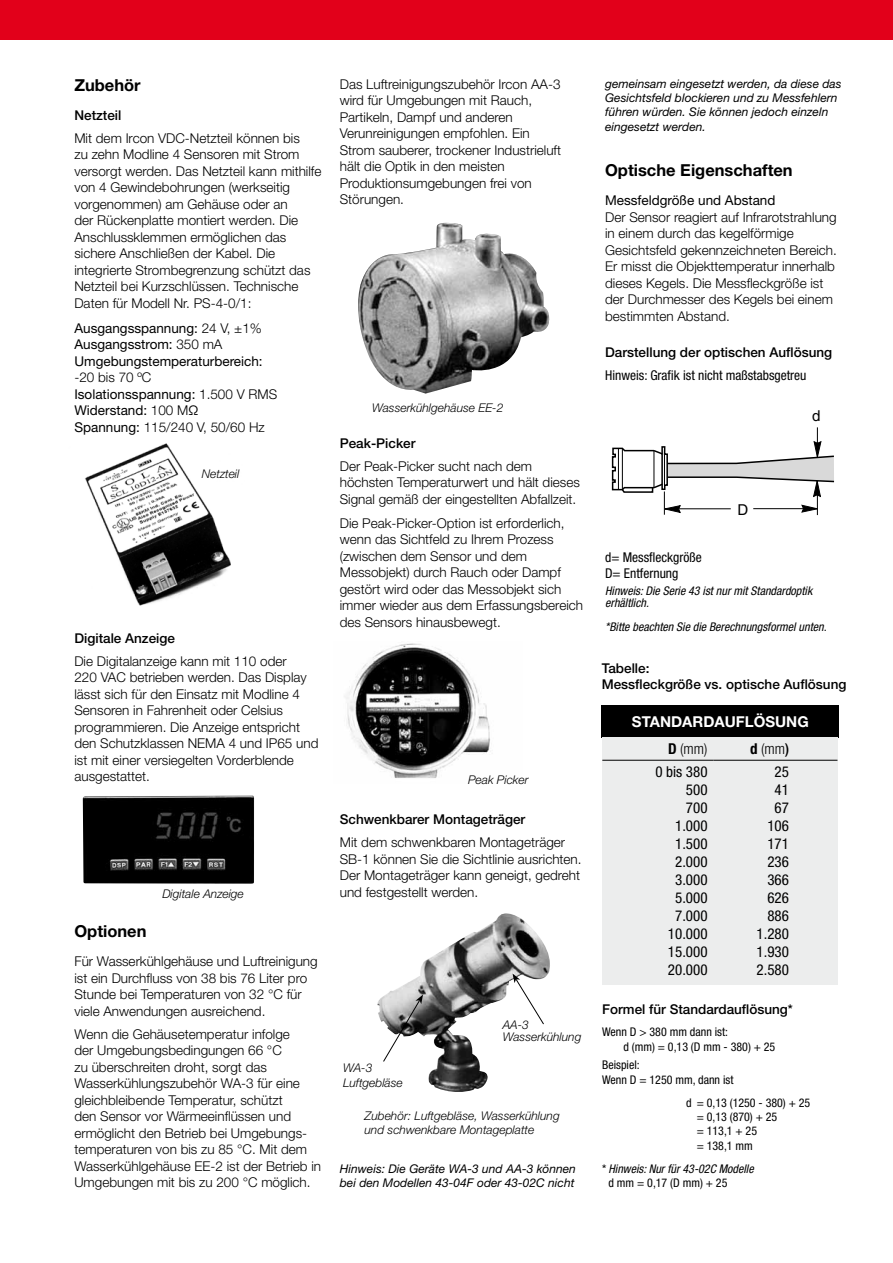
<style>
.page{position:relative;width:893px;height:1263px;background:#fff}
.page>*{position:absolute;margin:0;border:0;box-sizing:border-box;transform-origin:0 0}
.t1{font:700 16.5px "Helvetica Neue LT Pro";color:#000}
.t2{font:condensed 15px/18px "Helvetica Neue LT Pro";color:#000;text-align:right}
.t3{font:700 15px "Helvetica Neue LT Pro";color:#fff}
.t4{font:300 condensed 15px "Helvetica Neue LT Pro";color:#000}
.t5{font:15px "Helvetica";color:#000}
.t6{font:300 13.5px/16.5px "Helvetica Neue LT Pro";color:#000}
.t7{font:500 13.5px/16.2px "Helvetica Neue LT Pro";color:#000}
.t8{font:13.5px/16.5px "Helvetica Neue LT Pro";color:#000}
.t9{font:condensed 13.5px/16.2px "Helvetica Neue LT Pro";color:#000}
.t10{font:italic 12px/14.4px "Helvetica Neue LT Pro";color:#000}
.t11{font:italic 300 12px/14.4px "Helvetica Neue LT Pro";color:#000}
.t12{font:italic condensed 12px/12px "Helvetica Neue LT Pro";color:#000}
.t13{font:condensed 12px/14.4px "Helvetica Neue LT Pro";color:#000}
.s1{font-weight:300}
.s2{font-weight:400}
.s3{font-weight:700}
.s4{font-weight:500}
.s5{font-style:normal}
</style>
<div class="page">
<img style="left:344px;top:643px;width:147px;height:135px">
<img style="left:358px;top:223px;width:192px;height:171px">
<hr style="left:817px;top:427px;width:1px;height:30px;background:#000">
<svg style="left:611px;top:440px;width:224px;height:75px"></svg>
<div style="left:602px;top:705px;width:237px;height:32px;background:#000"></div>
<img style="left:85px;top:443px;width:146px;height:163px">
<img style="left:83px;top:795px;width:171px;height:89px">
<div style="left:0;top:0;width:893px;height:39px;background:#e2001a"></div>
<div style="left:602px;top:737px;width:235px;height:248px;background:#eceded"></div>
<hr style="left:602px;top:760px;width:111px;height:1px;background:#000">
<hr style="left:713px;top:760px;width:124px;height:1px;background:#000">
<img style="left:377px;top:913px;width:173px;height:179px">
<svg style="left:513px;top:973px;width:31px;height:52px"></svg>
<svg style="left:383px;top:994px;width:40px;height:68px"></svg>
<p class="t1" style="left:74px;top:74px;width:68px">Zubehör</p>
<p class="t7" style="left:74px;top:107px;width:49px">Netzteil</p>
<p class="t6" style="left:74px;top:130px;width:249px">Mit dem Ircon VDC-Netzteil können bis<br>zu zehn Modline 4 Sensoren mit Strom versorgt werden. Das Netzteil kann mithilfe von 4 Gewindebohrungen (werkseitig vorgenommen) am Gehäuse oder an<br>der Rückenplatte montiert werden. Die Anschlussklemmen ermöglichen das sichere Anschließen der Kabel. Die integrierte Strombegrenzung schützt das Netzteil bei Kurzschlüssen. Technische Daten für Modell Nr. PS-4-0/1:</p>
<p class="t8" style="left:74px;top:319px;width:190px">Ausgangsspannung: <span class="s1">24 V, ±1%<br></span>Ausgangsstrom: <span class="s1">350 mA<br></span>Umgebungstemperaturbereich:</p>
<p class="t6" style="left:74px;top:369px;width:204px">-20 bis 70 ºC<br><span class="s2">Isolationsspannung:</span> 1.500 V RMS<br><span class="s2">Widerstand:</span> 100 MΩ<br><span class="s2">Spannung:</span> 115/240 V, 50/60 Hz</p>
<p class="t11" style="left:202px;top:467px;width:39px">Netzteil</p>
<p class="t7" style="left:74px;top:630px;width:102px">Digitale Anzeige</p>
<p class="t6" style="left:74px;top:652px;width:246px">Die Digitalanzeige kann mit 110 oder<br>220 VAC betrieben werden. Das Display lässt sich für den Einsatz mit Modline 4<br>Sensoren in Fahrenheit oder Celsius programmieren. Die Anzeige entspricht den Schutzklassen NEMA 4 und IP65 und ist mit einer versiegelten Vorderblende ausgestattet.</p>
<p class="t11" style="left:162px;top:886px;width:83px">Digitale Anzeige</p>
<p class="t1" style="left:74px;top:921px;width:74px">Optionen</p>
<p class="t6" style="left:74px;top:953px;width:245px">Für Wasserkühlgehäuse und Luftreinigung ist ein Durchfluss von 38 bis 76 Liter pro Stunde bei Temperaturen von 32 °C für viele Anwendungen ausreichend.</p>
<p class="t6" style="left:74px;top:1025px;width:248px">Wenn die Gehäusetemperatur infolge<br>der Umgebungsbedingungen 66 °C<br>zu überschreiten droht, sorgt das Wasserkühlungszubehör WA-3 für eine gleichbleibende Temperatur, schützt<br>den Sensor vor Wärmeeinflüssen und ermöglicht den Betrieb bei Umgebungs&shy;temperaturen von bis zu 85 °C. Mit dem Wasserkühlgehäuse EE-2 ist der Betrieb in Umgebungen mit bis zu 200 °C möglich.</p>
<p class="t6" style="left:340px;top:75px;width:223px">Das Luftreinigungszubehör Ircon AA-3 wird für Umgebungen mit Rauch,<br>Partikeln, Dampf und anderen<br>Verunreinigungen empfohlen. Ein<br>Strom sauberer, trockener Industrieluft hält die Optik in den meisten<br>Produktionsumgebungen frei von<br>Störungen.</p>
<p class="t11" style="left:372px;top:400px;width:133px">Wasserkühlgehäuse EE-2</p>
<p class="t7" style="left:340px;top:435px;width:77px">Peak-Picker</p>
<p class="t6" style="left:340px;top:457px;width:242px">Der Peak-Picker sucht nach dem höchsten Temperaturwert und hält dieses<br>Signal gemäß der eingestellten Abfallzeit.</p>
<p class="t6" style="left:340px;top:514px;width:245px">Die Peak-Picker-Option ist erforderlich, wenn das Sichtfeld zu Ihrem Prozess (zwischen dem Sensor und dem Messobjekt) durch Rauch oder Dampf gestört wird oder das Messobjekt sich immer wieder aus dem Erfassungsbereich des Sensors hinausbewegt.</p>
<p class="t11" style="left:468px;top:772px;width:62px">Peak Picker</p>
<p class="t7" style="left:340px;top:811px;width:187px">Schwenkbarer Montageträger</p>
<p class="t6" style="left:340px;top:834px;width:243px">Mit dem schwenkbaren Montageträger SB-1 können Sie die Sichtlinie ausrichten.<br>Der Montageträger kann geneigt, gedreht und festgestellt werden.</p>
<p class="t11" style="left:503px;top:1018px;width:80px;line-height:12px">AA-3<br>Wasserkühlung</p>
<p class="t11" style="left:343px;top:1061px;width:61px">WA-3<br>Luftgebläse</p>
<p class="t11" style="left:364px;top:1108px;width:197px">Zubehör: Luftgebläse, Wasserkühlung und schwenkbare Montageplatte</p>
<p class="t10" style="left:340px;top:1161px;width:238px">Hinweis: Die Geräte WA-3 und AA-3 können bei den Modellen 43-04F oder 43-02C nicht</p>
<p class="t10" style="left:605px;top:76px;width:238px">gemeinsam eingesetzt werden, da diese das Gesichtsfeld blockieren und zu Messfehlern führen würden. Sie können jedoch einzeln eingesetzt werden.</p>
<p class="t1" style="left:605px;top:160px;width:189px">Optische Eigenschaften</p>
<p class="t8" style="left:605px;top:192px;width:172px">Messfeldgröße und Abstand</p>
<p class="t6" style="left:605px;top:208px;width:233px">Der Sensor reagiert auf Infrarotstrahlung in einem durch das kegelförmige Gesichtsfeld gekennzeichneten Bereich.<br>Er misst die Objekttemperatur innerhalb dieses Kegels. Die Messfleckgröße ist der Durchmesser des Kegels bei einem bestimmten Abstand.</p>
<p class="t7" style="left:605px;top:344px;width:229px">Darstellung der optischen Auflösung</p>
<p class="t9" style="left:605px;top:367px;width:203px">Hinweis: Grafik ist nicht maßstabsgetreu</p>
<p class="t5" style="left:737px;top:501px;width:12px">D</p>
<p class="t5" style="left:812px;top:407px;width:10px">d</p>
<p class="t9" style="left:605px;top:549px;width:98px">d= Messfleckgröße<br>D= Entfernung</p>
<p class="t12" style="left:605px;top:585px;width:209px">Hinweis: Die Serie 43 ist nur mit Standardoptik erhältlich.</p>
<p class="t12" style="left:605px;top:621px;width:223px">*Bitte beachten Sie die Berechnungsformel unten.</p>
<p class="t7" style="left:602px;top:660px;width:246px">Tabelle:<br>Messfleckgröße vs. optische Auflösung</p>
<p class="t3" style="left:632px;top:712px;width:178px">STANDARDAUFLÖSUNG</p>
<p class="t4" style="left:668px;top:740px;width:41px"><span class="s3">D</span> (mm)</p>
<p class="t4" style="left:750px;top:740px;width:40px"><span class="s3">d</span> (mm<span class="s4">)</span></p>
<p class="t2" style="left:655px;top:762px;width:54px">0 bis 380<br>500<br>700<br>1.000<br>1.500<br>2.000<br>3.000<br>5.000<br>7.000<br>10.000<br>15.000<br>20.000</p>
<p class="t2" style="left:756px;top:762px;width:34px">25<br>41<br>67<br>106<br>171<br>236<br>366<br>626<br>886<br>1.280<br>1.930<br>2.580</p>
<p class="t7" style="left:602px;top:1001px;width:192px">Formel für Standardauflösung*</p>
<p class="t13" style="left:623px;top:1024px;width:153px;text-indent:-21px">Wenn D &gt; 380 mm dann ist:<br>d (mm) = 0,13 (D mm - 380) + 25</p>
<p class="t13" style="left:602px;top:1058px;width:133px">Beispiel:<br>Wenn D = 1250 mm, dann ist</p>
<p class="t13" style="left:697px;top:1095px;width:115px;text-indent:-10px">d = 0,13 (1250 - 380) + 25 = 0,13 (870) + 25<br>= 113,1 + 25<br>= 138,1 mm</p>
<p class="t12" style="left:608px;top:1161px;width:147px;line-height:14.4px;text-indent:-6px"><span class="s5">*</span> Hinweis: Nur für 43-02C Modelle <span class="s5">d mm = 0,17 (D mm) + 25</span></p>
</div>
